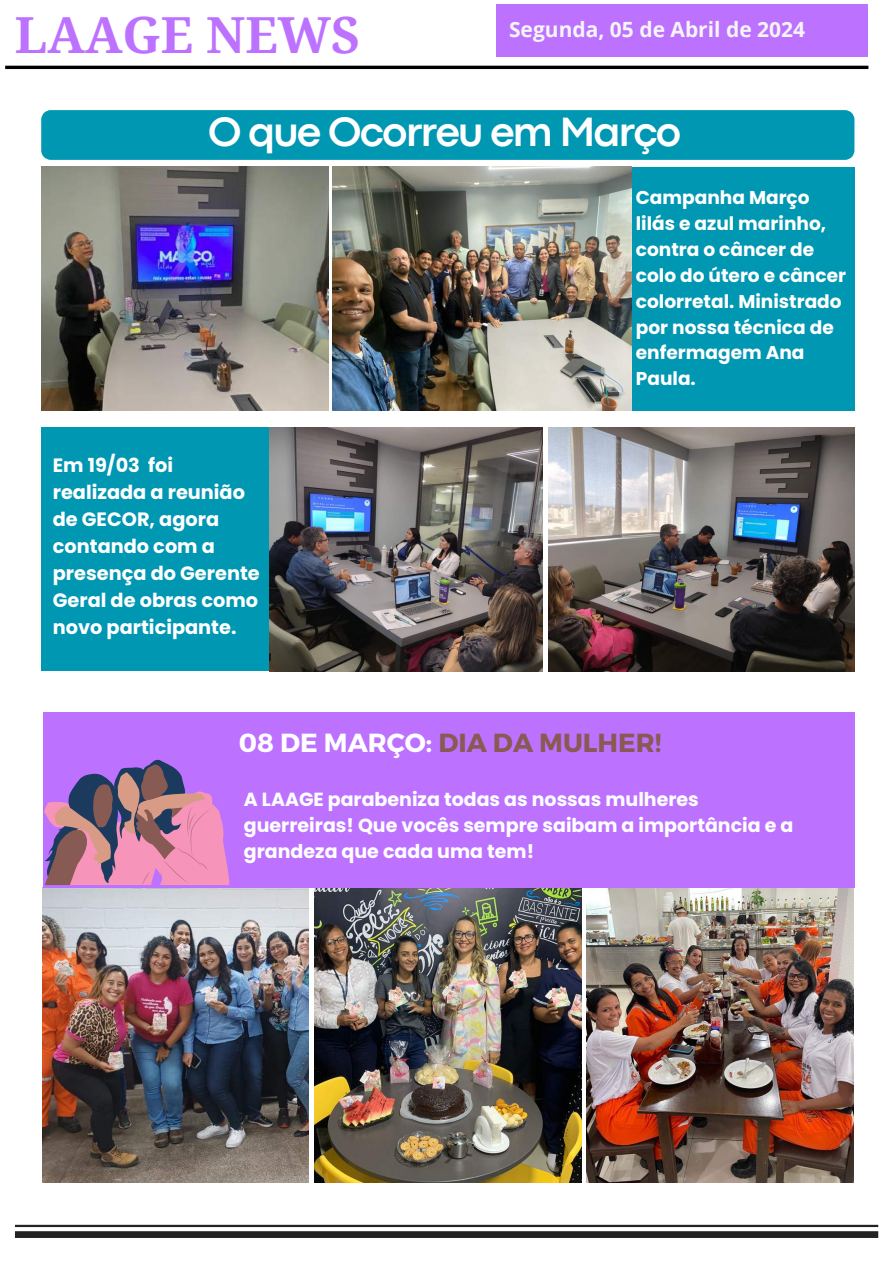
<style>
.page{position:relative;width:893px;height:1263px;background:#fff}
.page>*{position:absolute;margin:0;border:0;box-sizing:border-box;transform-origin:0 0}
.t1{font:700 49.8px "Droid Serif";color:#bd72ff}
.t2{font:700 42.75px "Codec Pro";letter-spacing:-.04em;color:#fff}
.t3{font:700 26.17px "Montserrat";color:#875a53}
.t4{font:700 21px "Open Sans";color:#f5f5f5}
.t5{font:700 19.35px/27px "Poppins";color:#fff}
.t6{font:700 18.98px/26.4px "Poppins";color:#fff}
.t7{font:700 18.6px/25.9px "Poppins";color:#fff}
.s1{color:#fff}
</style>
<div class="page">
<img style="left:43px;top:887px;width:266px;height:296px">
<img style="left:314px;top:887px;width:267px;height:296px">
<img style="left:587px;top:887px;width:266px;height:295px">
<div style="left:496px;top:4px;width:372px;height:53px;background:#bd72ff"></div>
<hr style="left:5px;top:66px;width:863px;height:3px;background:#000">
<div style="left:41px;top:110px;width:813px;height:50px;background:#0097b2"></div>
<div style="left:631px;top:167px;width:223px;height:243px;background:#0097b2"></div>
<img style="left:41px;top:167px;width:287px;height:243px">
<div style="left:15px;top:1231px;width:863px;height:7px;background:#242323"></div>
<hr style="left:15px;top:1225px;width:863px;height:2px;background:#242323">
<img style="left:332px;top:167px;width:299px;height:243px">
<div style="left:43px;top:712px;width:811px;height:175px;background:#bd72ff"></div>
<svg style="left:44px;top:759px;width:185px;height:126px"></svg>
<div style="left:41px;top:428px;width:228px;height:243px;background:#0097b2"></div>
<img style="left:549px;top:428px;width:305px;height:243px">
<img style="left:269px;top:428px;width:273px;height:243px">
<h1 class="t1" style="left:15px;top:7px;width:347px">LAAGE NEWS</h1>
<p class="t4" style="left:509px;top:15px;width:298px">Segunda, 05 de Abril de 2024</p>
<h2 class="t2" style="left:208px;top:117px;width:475px">O que Ocorreu em Março</h2>
<p class="t5" style="left:53px;top:452px;width:208px">Em 19/03 foi realizada a reunião de GECOR, agora contando com a presença do Gerente<br>Geral de obras como novo participante.</p>
<p class="t7" style="left:636px;top:185px;width:212px">Campanha Março lilás e azul marinho, contra o câncer de colo do útero e câncer colorretal. Ministrado por nossa técnica de enfermagem Ana<br>Paula.</p>
<h3 class="t3" style="left:239px;top:726px;width:424px"><span class="s1">08 DE MARÇO:</span> DIA DA MULHER!</h3>
<p class="t6" style="left:244px;top:786px;width:551px">A LAAGE parabeniza todas as nossas mulheres guerreiras! Que vocês sempre saibam a importância e a grandeza que cada uma tem!</p>
</div>
